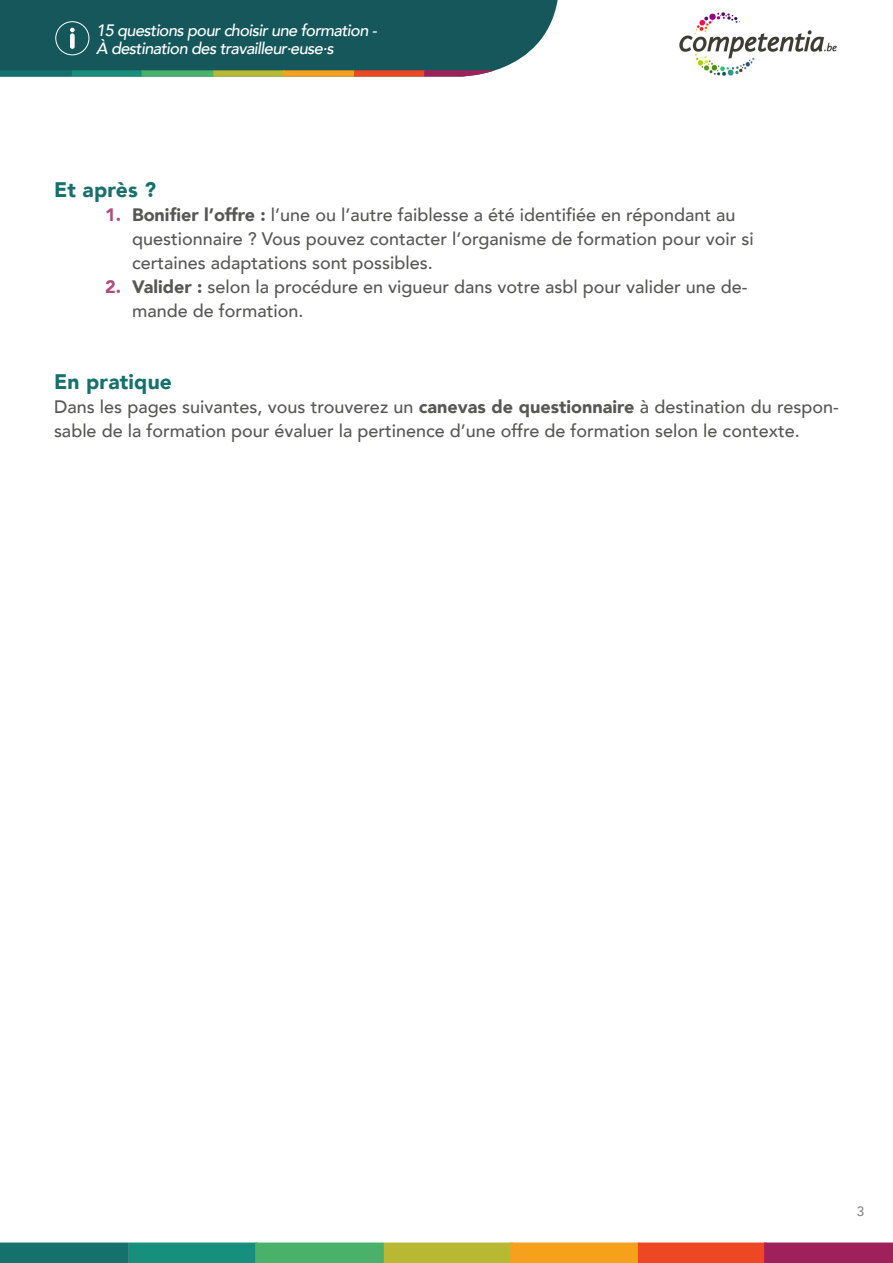
<style>
.page{position:relative;width:893px;height:1263px;background:#fff}
.page>*{position:absolute;margin:0;border:0;box-sizing:border-box;transform-origin:0 0}
.t1{font:900 21px "Avenir";letter-spacing:.01em;color:#16706c}
.t2{font:500 18px/24px "Avenir";color:#575756}
.t3{font:italic 500 16.5px/18px "Avenir";letter-spacing:-.04em;color:#fff}
.t4{font:500 13.5px "Avenir";color:#878787}
.s1{font-weight:900;color:#b14e7c}
.s2{font-weight:900}
</style>
<div class="page">
<img style="left:679px;top:12px;width:158px;height:64px">
<div style="left:129px;top:1242px;width:129px;height:21px;background:#168f7d"></div>
<div style="left:255px;top:1242px;width:129px;height:21px;background:#4ab16a"></div>
<div style="left:384px;top:1242px;width:129px;height:21px;background:#b8b833"></div>
<div style="left:510px;top:1242px;width:129px;height:21px;background:#f5a11c"></div>
<div style="left:638px;top:1242px;width:129px;height:21px;background:#ed4724"></div>
<div style="left:764px;top:1242px;width:129px;height:21px;background:#9e215c"></div>
<div style="left:0;top:1242px;width:129px;height:21px;background:#16706c"></div>
<svg style="left:0;top:0;width:558px;height:77px;background:#296263"></svg>
<p class="t3" style="left:96px;top:21px;width:282px">15 questions pour choisir une formation -<br>À destination des travailleur·euse·s</p>
<p class="t1" style="left:54px;top:171px;width:104px">Et après ?</p>
<p class="t2" style="left:132px;top:201px;width:623px;text-indent:-27px"><span class="s1">1.</span> <span class="s2">Bonifier l’offre :</span> l’une ou l’autre faiblesse a été identifiée en répondant au questionnaire ? Vous pouvez contacter l’organisme de formation pour voir si certaines adaptations sont possibles.</p>
<p class="t2" style="left:132px;top:273px;width:617px;text-indent:-27px"><span class="s1">2.</span> <span class="s2">Valider :</span> selon la procédure en vigueur dans votre asbl pour valider une de&shy;mande de formation.</p>
<p class="t1" style="left:54px;top:363px;width:119px">En pratique</p>
<p class="t2" style="left:54px;top:393px;width:786px">Dans les pages suivantes, vous trouverez un <span class="s2">canevas de questionnaire</span> à destination du respon&shy;sable de la formation pour évaluer la pertinence d’une offre de formation selon le contexte.</p>
<p class="t4" style="left:857px;top:1199px;width:9px">3</p>
</div>
